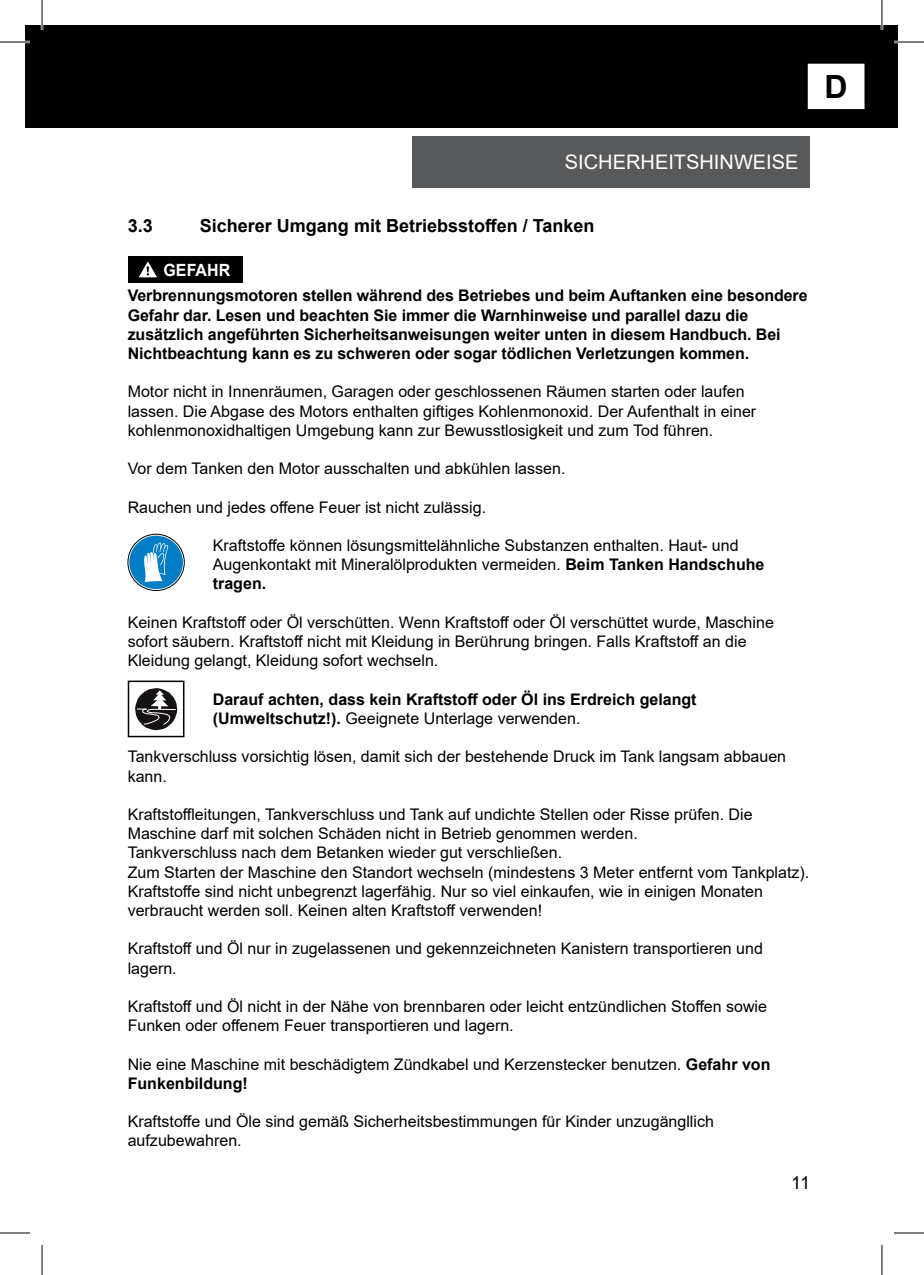
<style>
.page{position:relative;width:924px;height:1275px;background:#fff}
.page>*{position:absolute;margin:0;border:0;box-sizing:border-box;transform-origin:0 0}
.t1{font:700 32px "Arial";color:#000}
.t2{font:20px "Arial";color:#fff}
.t3{font:700 18px "Arial";color:#000}
.t4{font:18px "Arial";color:#000}
.t5{font:700 16.8px "Arial";color:#fff;scale:.95 1}
.t6{font:16px/19.2px "Arial";color:#000}
.t7{font:700 16px/19.2px "Arial";letter-spacing:-.005em;color:#000}
.s1{font-weight:700}
.s2{font-weight:400}
</style>
<div class="page">
<div style="left:25px;top:25px;width:872px;height:103px;background:#000"></div>
<div style="left:128px;top:257px;width:114px;height:26px;background:#000"></div>
<svg style="left:139px;top:262px;width:18px;height:16px"></svg>
<svg style="left:128px;top:534px;width:56px;height:56px"></svg>
<div style="left:128px;top:534px;width:56px;height:57px;border:1px solid #000;border-radius:50%"></div>
<div style="left:129px;top:535px;width:54px;height:54px;background:#007dc5;border-radius:50%"></div>
<svg style="left:144px;top:542px;width:24px;height:40px"></svg>
<div style="left:128px;top:680px;width:56px;height:57px;border:2px solid #000"></div>
<svg style="left:135px;top:688px;width:42px;height:42px"></svg>
<div style="left:412px;top:136px;width:397px;height:51px;background:#58595b"></div>
<div style="left:808px;top:65px;width:55px;height:43px;background:#fff"></div>
<div style="left:807px;top:64px;width:57px;height:45px;border:2px solid #fff"></div>
<hr style="left:0;top:41px;width:30px;height:2px;background:#fff">
<hr style="left:893px;top:41px;width:30px;height:2px;background:#fff">
<hr style="left:41px;top:0;width:2px;height:30px;background:#fff">
<hr style="left:880px;top:0;width:2px;height:30px;background:#fff">
<hr style="left:0;top:42px;width:30px;height:1px;background:#000">
<hr style="left:893px;top:42px;width:30px;height:1px;background:#000">
<hr style="left:0;top:1232px;width:30px;height:1px;background:#000">
<hr style="left:893px;top:1232px;width:30px;height:1px;background:#000">
<hr style="left:42px;top:0;width:1px;height:30px;background:#000">
<hr style="left:42px;top:1245px;width:1px;height:30px;background:#000">
<hr style="left:881px;top:0;width:1px;height:30px;background:#000">
<hr style="left:881px;top:1245px;width:1px;height:30px;background:#000">
<h1 class="t1" style="left:824px;top:64px;width:25px">D</h1>
<p class="t2" style="left:564px;top:148px;width:235px">SICHERHEITSHINWEISE</p>
<p class="t3" style="left:128px;top:213px;width:27px">3.3</p>
<p class="t3" style="left:200px;top:213px;width:396px">Sicherer Umgang mit Betriebsstoffen / Tanken</p>
<p class="t5" style="left:163px;top:259px;width:72px">GEFAHR</p>
<p class="t7" style="left:128px;top:286px;width:681px">Verbrennungsmotoren stellen während des Betriebes und beim Auftanken eine besondere Gefahr dar. Lesen und beachten Sie immer die Warnhinweise und parallel dazu die zusätzlich angeführten Sicherheitsanweisungen weiter unten in diesem Handbuch. Bei Nichtbeachtung kann es zu schweren oder sogar tödlichen Verletzungen kommen.</p>
<p class="t6" style="left:128px;top:382px;width:629px">Motor nicht in Innenräumen, Garagen oder geschlossenen Räumen starten oder laufen lassen. Die Abgase des Motors enthalten giftiges Kohlenmonoxid. Der Aufenthalt in einer kohlenmonoxidhaltigen Umgebung kann zur Bewusstlosigkeit und zum Tod führen.</p>
<p class="t6" style="left:128px;top:459px;width:439px">Vor dem Tanken den Motor ausschalten und abkühlen lassen.</p>
<p class="t6" style="left:128px;top:497px;width:360px">Rauchen und jedes offene Feuer ist nicht zulässig.</p>
<p class="t6" style="left:213px;top:536px;width:553px">Kraftstoffe können lösungsmittelähnliche Substanzen enthalten. Haut- und<br>Augenkontakt mit Mineralölprodukten vermeiden. <span class="s1">Beim Tanken Handschuhe tragen.</span></p>
<p class="t6" style="left:128px;top:612px;width:647px">Keinen Kraftstoff oder Öl verschütten. Wenn Kraftstoff oder Öl verschüttet wurde, Maschine sofort säubern. Kraftstoff nicht mit Kleidung in Berührung bringen. Falls Kraftstoff an die<br>Kleidung gelangt, Kleidung sofort wechseln.</p>
<p class="t7" style="left:213px;top:689px;width:485px">Darauf achten, dass kein Kraftstoff oder Öl ins Erdreich gelangt (Umweltschutz!). <span class="s2">Geeignete Unterlage verwenden.</span></p>
<p class="t6" style="left:128px;top:747px;width:659px">Tankverschluss vorsichtig lösen, damit sich der bestehende Druck im Tank langsam abbauen kann.</p>
<p class="t6" style="left:128px;top:804px;width:682px">Kraftstoffleitungen, Tankverschluss und Tank auf undichte Stellen oder Risse prüfen. Die Maschine darf mit solchen Schäden nicht in Betrieb genommen werden.<br>Tankverschluss nach dem Betanken wieder gut verschließen.<br>Zum Starten der Maschine den Standort wechseln (mindestens 3 Meter entfernt vom Tankplatz).<br>Kraftstoffe sind nicht unbegrenzt lagerfähig. Nur so viel einkaufen, wie in einigen Monaten verbraucht werden soll. Keinen alten Kraftstoff verwenden!</p>
<p class="t6" style="left:128px;top:939px;width:636px">Kraftstoff und Öl nur in zugelassenen und gekennzeichneten Kanistern transportieren und lagern.</p>
<p class="t6" style="left:128px;top:996px;width:640px">Kraftstoff und Öl nicht in der Nähe von brennbaren oder leicht entzündlichen Stoffen sowie<br>Funken oder offenem Feuer transportieren und lagern.</p>
<p class="t6" style="left:128px;top:1054px;width:644px">Nie eine Maschine mit beschädigtem Zündkabel und Kerzenstecker benutzen. <span class="s1">Gefahr von<br>Funkenbildung!</span></p>
<p class="t6" style="left:128px;top:1112px;width:587px">Kraftstoffe und Öle sind gemäß Sicherheitsbestimmungen für Kinder unzugängllich aufzubewahren.</p>
<p class="t4" style="left:791px;top:1170px;width:20px">11</p>
</div>
